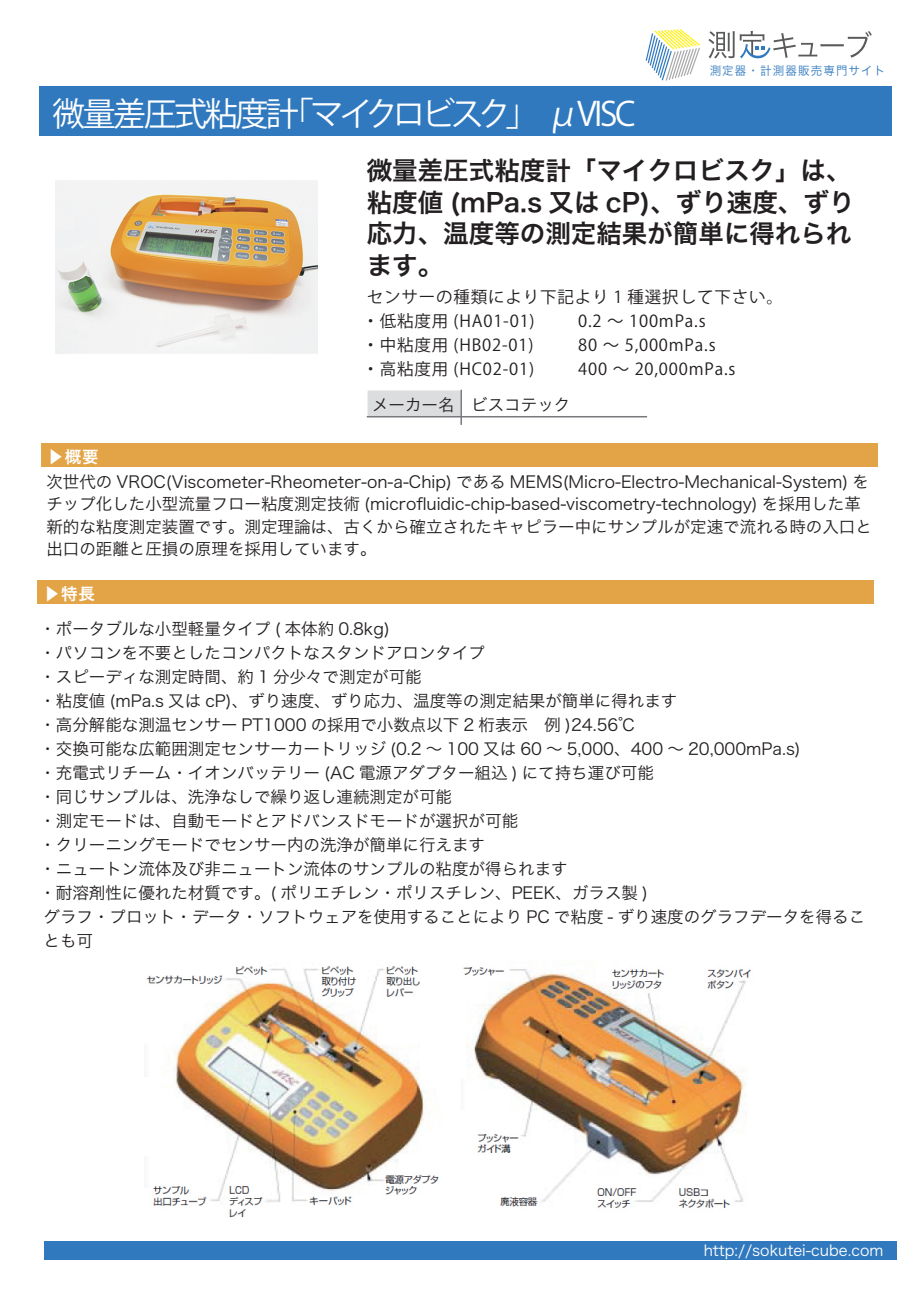
<style>
.page{position:relative;width:919px;height:1289px;background:#fff}
.page>*{position:absolute;margin:0;border:0;box-sizing:border-box;transform-origin:0 0}
.t1{font:33px "Hira Kaku Pro N W6 90 ms RKSJ H";letter-spacing:-.075em;color:#fff}
.t2{font:25.5px/31.5px "Hira Kaku Pro W6";color:#231f20;text-align:justify}
.t3{font:16.5px/24px "Hira Kaku Pro W3";color:#231f20}
.t4{font:16.5px/24px "Hira Kaku Pro N W3 90 ms RKSJ H";letter-spacing:.05em;color:#231f20}
.t5{font:16.5px "Hira Kaku Pro W6";letter-spacing:.05em;color:#fff}
.t6{font:15px "Hira Kaku Pro W3";color:#fff}
.t7{font:11.85px "Hira Kaku Pro W3";letter-spacing:.1em;color:#3079be}
</style>
<div class="page">
<div style="left:366px;top:389px;width:96px;height:28px;background:#dcdddf;border:2px solid #fff"></div>
<img style="left:56px;top:180px;width:261px;height:174px">
<div style="left:39px;top:86px;width:853px;height:50px;background:#3079be"></div>
<div style="left:44px;top:1241px;width:852px;height:19px;background:#3079be"></div>
<svg style="left:708px;top:31px;width:163px;height:28px"></svg>
<svg style="left:645px;top:29px;width:55px;height:52px"></svg>
<hr style="left:367px;top:416px;width:280px;height:1px;background:#76787b">
<hr style="left:460px;top:390px;width:2px;height:35px;background:#76787b">
<div style="left:41px;top:443px;width:836px;height:23px;background:#e2a447"></div>
<div style="left:38px;top:580px;width:836px;height:23px;background:#e2a447"></div>
<img style="left:146px;top:966px;width:605px;height:252px">
<p class="t7" style="left:709px;top:60px;width:177px">測定器・計測器販売専門サイト</p>
<h1 class="t1" style="left:52px;top:95px;width:585px">微量差圧式粘度計「マイクロビスク」 μVISC</h1>
<h2 class="t2" style="left:367px;top:154px;width:489px">微量差圧式粘度計「マイクロビスク」は、粘度値 (mPa.s 又は cP)、ずり速度、ずり応力、温度等の測定結果が簡単に得れられます。</h2>
<h1 class="t1" style="left:47px;top:95px;width:65px">　　</h1>
<p class="t4" style="left:362px;top:285px;width:421px">センサーの種類により下記より 1 種選択して下さい。・低粘度用 (HA01-01)</p>
<p class="t4" style="left:578px;top:309px;width:129px">0.2 ～ 100mPa.s</p>
<p class="t4" style="left:362px;top:333px;width:172px">・中粘度用 (HB02-01)</p>
<p class="t4" style="left:578px;top:333px;width:139px">80 ～ 5,000mPa.s</p>
<p class="t4" style="left:362px;top:357px;width:173px">・高粘度用 (HC02-01)</p>
<p class="t4" style="left:578px;top:357px;width:159px">400 ～ 20,000mPa.s</p>
<p class="t5" style="left:47px;top:441px;width:53px">▶本体</p>
<p class="t5" style="left:65px;top:441px;width:35px">概要</p>
<p class="t3" style="left:372px;top:392px;width:200px">メーカー名 ビスコテック</p>
<p class="t3" style="left:46px;top:469px;width:826px;line-height:22.5px">次世代の VROC(Viscometer-Rheometer-on-a-Chip) である MEMS(Micro-Electro-Mechanical-System) をチップ化した小型流量フロー粘度測定技術 (microfluidic-chip-based-viscometry-technology) を採用した革新的な粘度測定装置です。測定理論は、古くから確立されたキャピラー中にサンプルが定速で流れる時の入口と出口の距離と圧損の原理を採用しています。</p>
<p class="t5" style="left:44px;top:578px;width:53px">▶本体</p>
<p class="t5" style="left:61px;top:578px;width:35px">特長</p>
<p class="t3" style="left:39px;top:615px;width:827px">・ポータブルな小型軽量タイプ ( 本体約 0.8kg)<br>・パソコンを不要としたコンパクトなスタンドアロンタイプ<br>・スピーディな測定時間、約 1 分少々で測定が可能<br>・粘度値 (mPa.s 又は cP)、ずり速度、ずり応力、温度等の測定結果が簡単に得れます<br>・高分解能な測温センサー PT1000 の採用で小数点以下 2 桁表示　例 )24.56℃<br>・交換可能な広範囲測定センサーカートリッジ (0.2 ～ 100 又は 60 ～ 5,000、400 ～ 20,000mPa.s)<br>・充電式リチーム・イオンバッテリー (AC 電源アダプター組込 ) にて持ち運び可能<br>・同じサンプルは、洗浄なしで繰り返し連続測定が可能<br>・測定モードは、自動モードとアドバンスドモードが選択が可能<br>・クリーニングモードでセンサー内の洗浄が簡単に行えます<br>・ニュートン流体及び非ニュートン流体のサンプルの粘度が得られます<br>・耐溶剤性に優れた材質です。( ポリエチレン・ポリスチレン、PEEK、ガラス製 )<br>グラフ・プロット・データ・ソフトウェアを使用することにより PC で粘度 - ずり速度のグラフデータを得ることも可</p>
<p class="t6" style="left:703px;top:1237px;width:181px">http://sokutei-cube.com</p>
</div>
